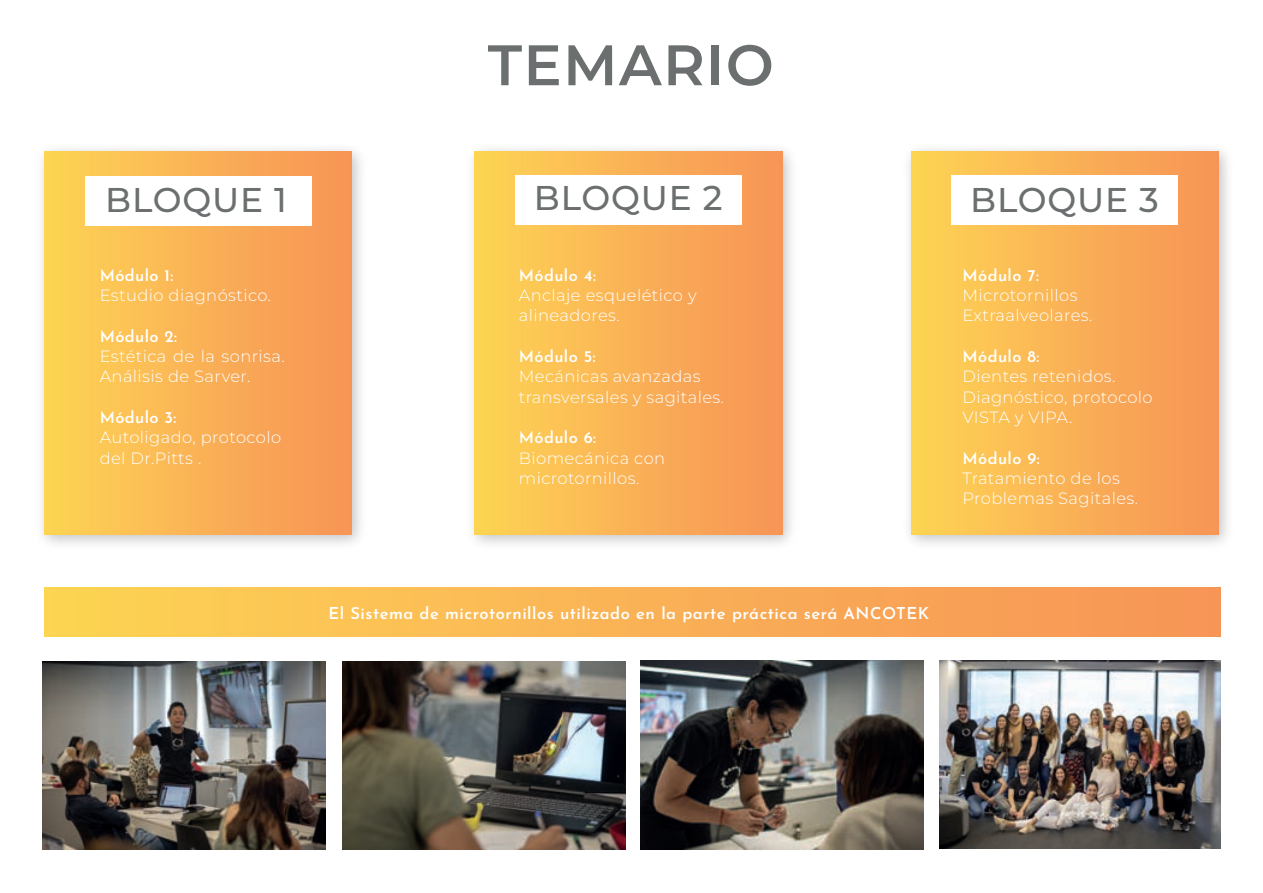
<style>
.page{position:relative;width:1263px;height:893px;background:#fff}
.page>*{position:absolute;margin:0;border:0;box-sizing:border-box;transform-origin:0 0}
.t1{font:600 57px "Montserrat";letter-spacing:.025em;color:#6b6f70}
.t2{font:500 34.35px "Montserrat";letter-spacing:.025em;color:#6b6f70}
.t3{font:600 16.5px "Josefin Sans";letter-spacing:.03em;color:#fff}
.t4{font:300 16.35px/20.4px "Montserrat";letter-spacing:.025em;color:#fff}
.t5{font:600 16.35px "Josefin Sans";letter-spacing:.025em;color:#fff}
</style>
<div class="page">
<img style="left:41px;top:149px;width:1187px;height:395px">
<div style="left:475px;top:151px;width:307px;height:383px;background:linear-gradient(to right,#fdd454,#f79357)"></div>
<div style="left:44px;top:151px;width:308px;height:383px;background:linear-gradient(to right,#fdd454,#f79357)"></div>
<div style="left:911px;top:151px;width:308px;height:383px;background:linear-gradient(to right,#fdd454,#f79357)"></div>
<div style="left:951px;top:175px;width:227px;height:50px;background:#fff"></div>
<div style="left:515px;top:175px;width:227px;height:50px;background:#fff"></div>
<div style="left:85px;top:177px;width:226px;height:49px;background:#fff"></div>
<div style="left:44px;top:588px;width:1177px;height:49px;background:linear-gradient(to right,#fdd454,#f79257)"></div>
<img style="left:43px;top:661px;width:282px;height:189px">
<img style="left:342px;top:662px;width:283px;height:188px">
<img style="left:640px;top:661px;width:283px;height:188px">
<img style="left:939px;top:661px;width:281px;height:187px">
<h1 class="t1" style="left:488px;top:25px;width:288px">TEMARIO</h1>
<h2 class="t2" style="left:105px;top:175px;width:183px">BLOQUE 1</h2>
<h2 class="t2" style="left:534px;top:174px;width:190px">BLOQUE 2</h2>
<p class="t5" style="left:100px;top:261px;width:75px">Módulo 1:</p>
<p class="t4" style="left:100px;top:284px;width:173px">Estudio diagnóstico.</p>
<p class="t5" style="left:100px;top:322px;width:79px">Módulo 2:</p>
<p class="t4" style="left:100px;top:345px;width:186px">Estética de la sonrisa.<br>Análisis de Sarver.</p>
<p class="t5" style="left:100px;top:403px;width:78px">Módulo 3:</p>
<p class="t4" style="left:100px;top:427px;width:183px">Autoligado, protocolo del Dr.Pitts .</p>
<p class="t5" style="left:519px;top:261px;width:79px">Módulo 4:</p>
<p class="t4" style="left:519px;top:284px;width:179px">Anclaje esquelético y alineadores.</p>
<p class="t5" style="left:519px;top:342px;width:78px">Módulo 5:</p>
<p class="t4" style="left:519px;top:366px;width:207px">Mecánicas avanzadas transversales y sagitales.</p>
<p class="t5" style="left:519px;top:423px;width:79px">Módulo 6:</p>
<p class="t4" style="left:519px;top:447px;width:148px">Biomecánica con microtornillos.</p>
<h2 class="t2" style="left:970px;top:175px;width:190px">BLOQUE 3</h2>
<p class="t5" style="left:962px;top:261px;width:78px">Módulo 7:</p>
<p class="t4" style="left:962px;top:284px;width:131px">Microtornillos<br>Extraalveolares.</p>
<p class="t5" style="left:962px;top:342px;width:78px">Módulo 8:</p>
<p class="t4" style="left:962px;top:366px;width:192px">Dientes retenidos.<br>Diagnóstico, protocolo<br>VISTA y VIPA.</p>
<p class="t5" style="left:962px;top:444px;width:79px">Módulo 9:</p>
<p class="t4" style="left:962px;top:467px;width:177px">Tratamiento de los<br>Problemas Sagitales.</p>
<p class="t3" style="left:328px;top:599px;width:602px">El Sistema de microtornillos utilizado en la parte práctica será ANCOTEK</p>
</div>
